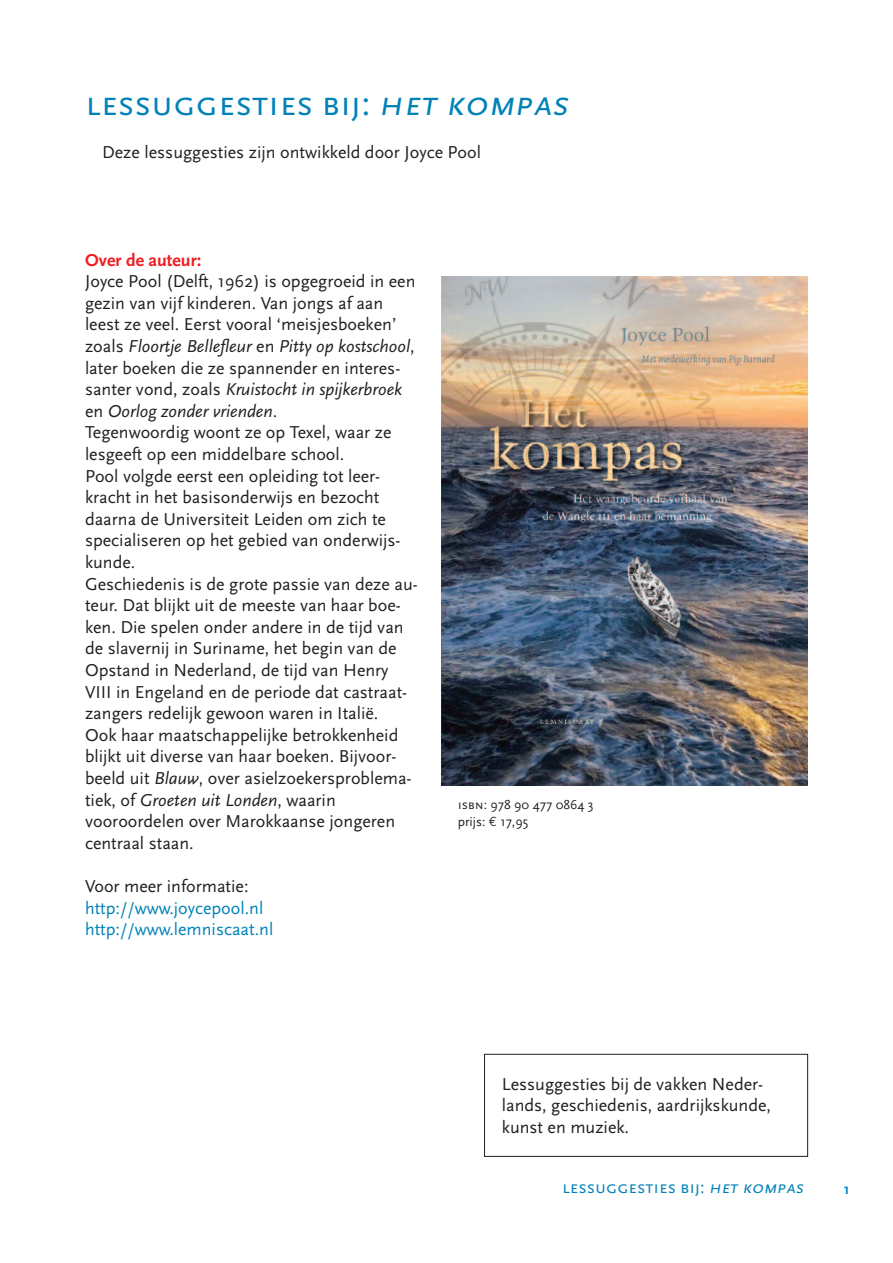
<style>
.page{position:relative;width:893px;height:1263px;background:#fff}
.page>*{position:absolute;margin:0;border:0;box-sizing:border-box;transform-origin:0 0}
.t1{font:36px "Scala Sans Caps";color:#0082b7}
.t2{font:18px/21.6px "Scala Sans";color:#231f20}
.t3{font:18px/21.6px "Scala Sans";color:#0082b7}
.t4{font:18px "Scala Sans Caps";color:#0082b7}
.t5{font:700 18px "Scala Sans";color:#ee1d23}
.t6{font:700 15px "Scala Sans";color:#008cd2}
.t7{font:13.5px/16.5px "Scala Sans";color:#231f20}
.s1{font-style:italic}
.s2{font-family:"Scala Sans Caps"}
.s3{font-family:"Euro Mono"}
</style>
<div class="page">
<img style="left:441px;top:276px;width:367px;height:510px">
<div style="left:484px;top:1054px;width:324px;height:103px;border:1px solid #231f20"></div>
<h1 class="t1" style="left:85px;top:82px;width:486px">lessuggesties bij: <span class="s1">het kompas</span></h1>
<p class="t2" style="left:102px;top:141px;width:381px">Deze lessuggesties zijn ontwikkeld door Joyce Pool</p>
<p class="t5" style="left:85px;top:249px;width:118px">Over de auteur:</p>
<p class="t2" style="left:85px;top:270px;width:334px">Joyce Pool (Delft, 1962) is opgegroeid in een gezin van vijf kinderen. Van jongs af aan leest ze veel. Eerst vooral ‘meisjesboeken’ zoals <span class="s1">Floortje Bellefleur</span> en <span class="s1">Pitty op kostschool</span>, later boeken die ze spannender en interes&shy;santer vond, zoals <span class="s1">Kruistocht in spijkerbroek </span>en <span class="s1">Oorlog zonder vrienden</span>.<br>Tegenwoordig woont ze op Texel, waar ze lesgeeft op een middelbare school.<br>Pool volgde eerst een opleiding tot leer&shy;kracht in het basisonderwijs en bezocht daarna de Universiteit Leiden om zich te specialiseren op het gebied van onderwijs&shy;kunde.<br>Geschiedenis is de grote passie van deze au&shy;teur. Dat blijkt uit de meeste van haar boe&shy;ken. Die spelen onder andere in de tijd van de slavernij in Suriname, het begin van de Opstand in Nederland, de tijd van Henry VIII in Engeland en de periode dat castraat&shy;zangers redelijk gewoon waren in Italië.<br>Ook haar maatschappelijke betrokkenheid blijkt uit diverse van haar boeken. Bijvoor&shy;beeld uit <span class="s1">Blauw</span>, over asielzoekersproblema&shy;tiek, of <span class="s1">Groeten uit Londen</span>, waarin vooroordelen over Marokkaanse jongeren centraal staan.</p>
<p class="t2" style="left:85px;top:875px;width:165px">Voor meer informatie:</p>
<p class="t3" style="left:85px;top:897px;width:190px">http://www.joycepool.nl http://www.lemniscaat.nl</p>
<p class="t7" style="left:458px;top:796px;width:138px"><span class="s2">isbn</span>: 978 90 477 0864 3 prijs: <span class="s3">€</span> 17,95</p>
<p class="t2" style="left:502px;top:1072px;width:271px">Lessuggesties bij de vakken Neder&shy;lands, geschiedenis, aardrijkskunde, kunst en muziek.</p>
<p class="t4" style="left:562px;top:1176px;width:244px">lessuggesties bij: <span class="s1">het kompas</span></p>
<p class="t6" style="left:844px;top:1179px;width:7px">1</p>
</div>
